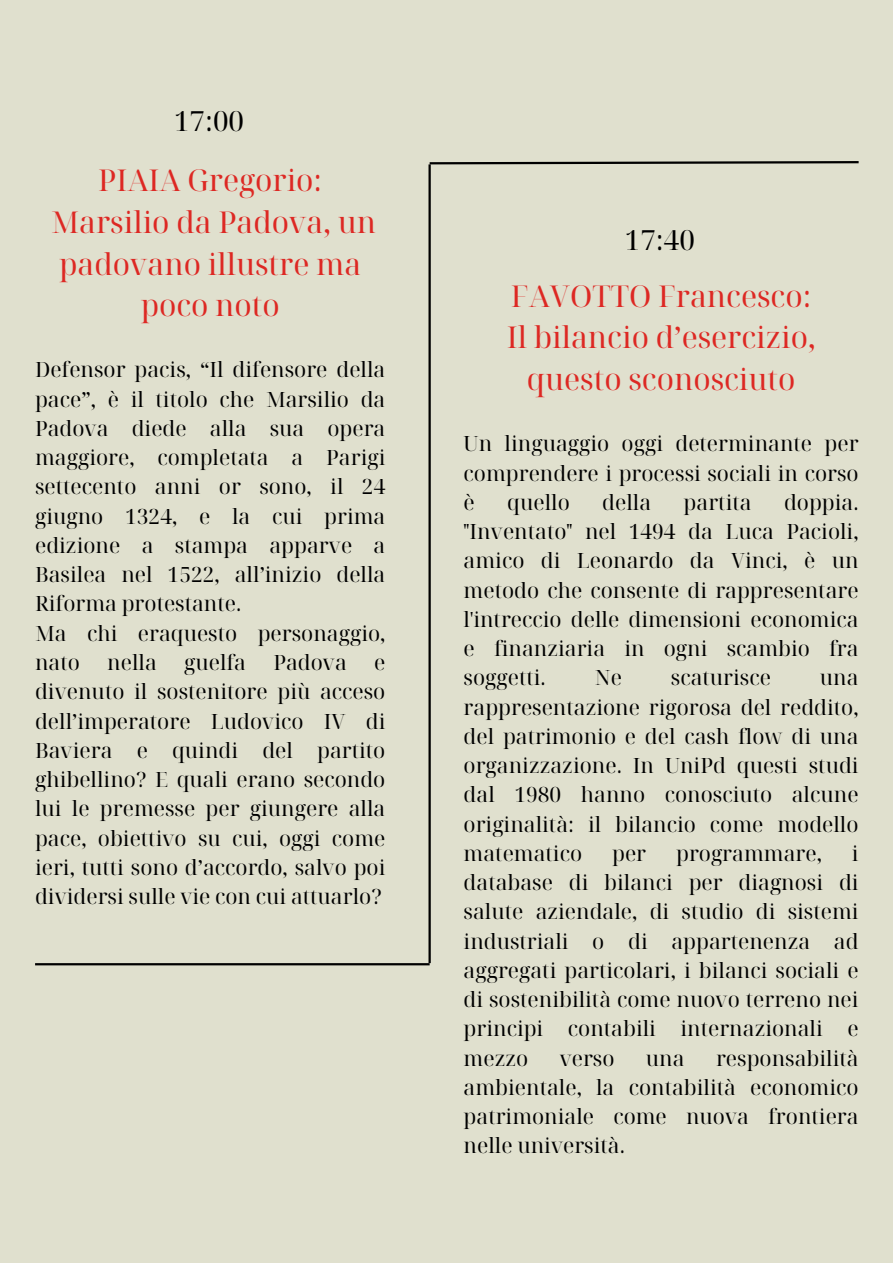
<style>
.page{position:relative;width:893px;height:1263px;background:#e0e0ce}
.page>*{position:absolute;margin:0;border:0;box-sizing:border-box;transform-origin:0 0}
.t1{font:30px/41.6px "Noto Serif Display";color:#dd2823;text-align:center}
.t2{font:27.75px "Noto Serif Display";color:#000}
.t3{font:21px/29.2px "Noto Serif Display";color:#000;text-align:justify}
</style>
<div class="page">
<hr style="left:428px;top:164px;width:3px;height:799px;background:#000">
<svg style="left:428px;top:161px;width:431px;height:5px"></svg>
<hr style="left:35px;top:963px;width:394px;height:2px;background:#000">
<h1 class="t2" style="left:174px;top:102px;width:71px">17:00</h1>
<p class="t1" style="left:51px;top:159px;width:326px">PIAIA Gregorio:<br>Marsilio da Padova, un padovano illustre ma poco noto</p>
<h1 class="t3" style="left:35px;top:355px;width:352px">Defensor pacis, “Il difensore della pace”, è il titolo che Marsilio da Padova diede alla sua opera maggiore, completata a Parigi settecento anni or sono, il 24 giugno 1324, e la cui prima edizione a stampa apparve a Basilea nel 1522, all’inizio della Riforma protestante.</h1>
<p class="t3" style="left:35px;top:618px;width:352px">Ma chi eraquesto personaggio, nato</p>
<p class="t3" style="left:107px;top:647px;width:51px">nella</p>
<p class="t3" style="left:184px;top:647px;width:63px">guelfa</p>
<p class="t3" style="left:273px;top:647px;width:75px">Padova</p>
<p class="t3" style="left:35px;top:647px;width:352px;text-indent:339px">e divenuto il sostenitore più acceso dell’imperatore Ludovico IV di Baviera e quindi del partito ghibellino? E quali erano secondo lui le premesse per giungere alla pace, obiettivo su cui, oggi come ieri, tutti sono d’accordo, salvo poi dividersi sulle vie con cui attuarlo?</p>
<p class="t2" style="left:625px;top:220px;width:71px">17:40</p>
<p class="t1" style="left:506px;top:274px;width:310px">FAVOTTO Francesco:<br>Il bilancio d’esercizio, questo sconosciuto</p>
<h1 class="t3" style="left:463px;top:428px;width:396px">Un linguaggio oggi determinante per comprendere i processi sociali in corso è</h1>
<h1 class="t3" style="left:463px;top:487px;width:396px;text-indent:320px">doppia. "Inventato" nel 1494 da Luca Pacioli, amico di Leonardo da Vinci, è un metodo che consente di rappresentare l'intreccio delle dimensioni economica e finanziaria in ogni scambio fra soggetti.</h1>
<h1 class="t3" style="left:507px;top:487px;width:64px">quello</h1>
<h1 class="t3" style="left:602px;top:487px;width:50px">della</h1>
<h1 class="t3" style="left:683px;top:487px;width:69px">partita</h1>
<h1 class="t3" style="left:595px;top:662px;width:29px">Ne</h1>
<h1 class="t3" style="left:671px;top:662px;width:101px">scaturisce</h1>
<h1 class="t3" style="left:463px;top:662px;width:396px;text-indent:356px">una rappresentazione rigorosa del reddito, del patrimonio e del cash flow di una organizzazione. In UniPd questi studi dal 1980 hanno conosciuto alcune originalità: il bilancio come modello matematico</h1>
<h1 class="t3" style="left:463px;top:838px;width:396px;text-indent:388px">i database di bilanci per diagnosi di salute aziendale, di studio di sistemi industriali o di appartenenza ad aggregati particolari, i bilanci sociali e di sostenibilità come nuovo terreno nei principi contabili internazionali e mezzo</h1>
<h1 class="t3" style="left:612px;top:838px;width:36px">per</h1>
<h1 class="t3" style="left:676px;top:838px;width:147px">programmare,</h1>
<h1 class="t3" style="left:463px;top:1043px;width:396px;text-indent:252px">responsabilità ambientale, la contabilità economico patrimoniale come nuova frontiera nelle università.</h1>
<h1 class="t3" style="left:559px;top:1043px;width:56px">verso</h1>
<h1 class="t3" style="left:646px;top:1043px;width:40px">una</h1>
</div>
